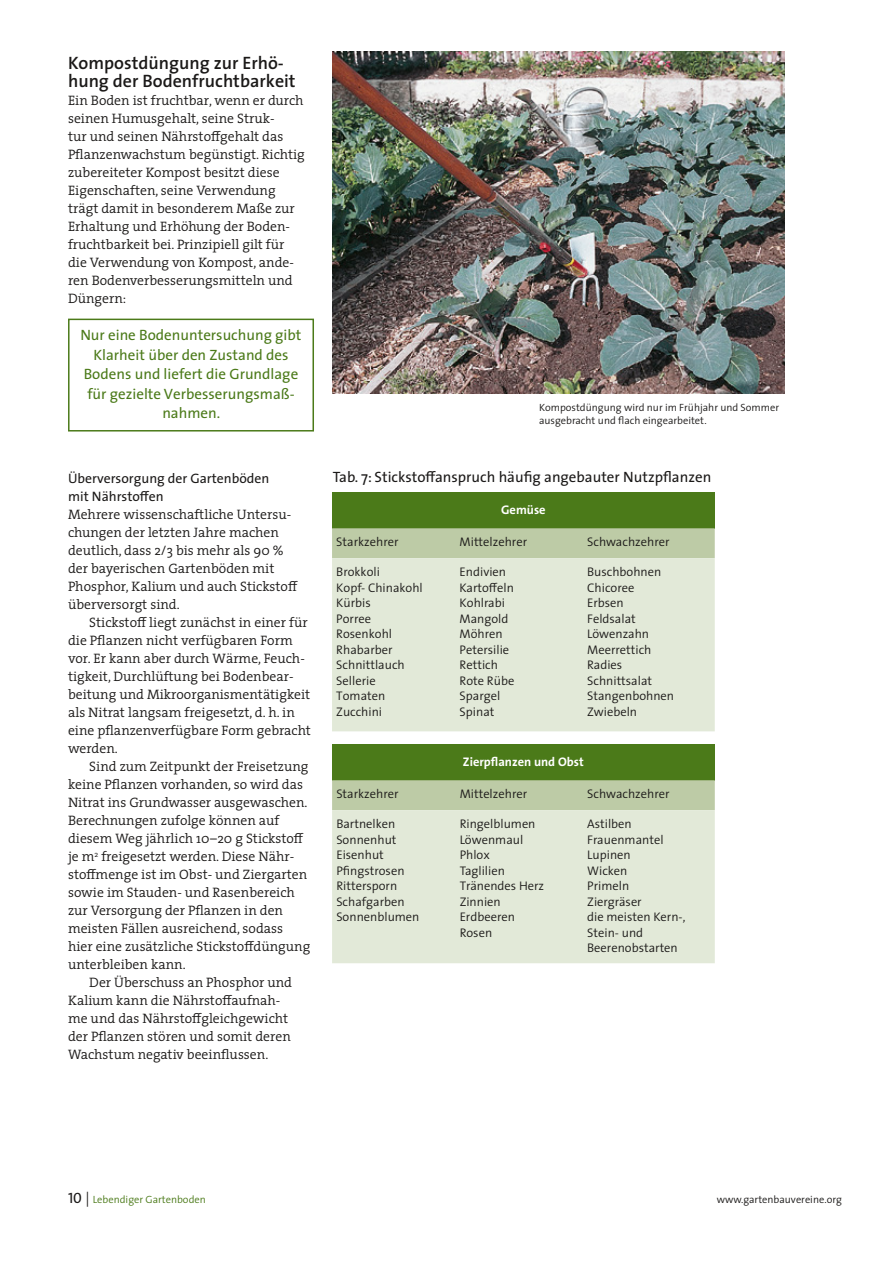
<style>
.page{position:relative;width:893px;height:1263px;background:#fff}
.page>*{position:absolute;margin:0;border:0;box-sizing:border-box;transform-origin:0 0}
.t1{font:600 18px/18px "The Sans";color:#1b1918}
.t2{font:15px/19.5px "The Sans";color:#4b7a19;text-align:center}
.t3{font:15px "The Sans";color:#1b1918}
.t4{font:300 13.65px/18px "The Serif";color:#1b1918}
.t5{font:13.65px/18px "The Sans";color:#1b1918}
.t6{font:300 12.6px/15.6px "The Sans";color:#1b1918}
.t7{font:700 12.6px "The Sans";color:#fff}
.t8{font:300 10.5px/12.8px "The Sans";color:#1b1918}
.t9{font:300 10.5px "The Sans";color:#4b7a19}
.s1{font-family:"The Sans Regular Caps";font-weight:400;font-size:15px;color:#1b1918}
.s2{font-size:15px;color:#1b1918}
</style>
<div class="page">
<img style="left:332px;top:52px;width:453px;height:341px">
<div style="left:68px;top:319px;width:246px;height:112px;border:2px solid #4b7a19"></div>
<div style="left:332px;top:492px;width:383px;height:36px;background:#4b7a19"></div>
<div style="left:332px;top:528px;width:383px;height:30px;background:#bdcba6"></div>
<div style="left:332px;top:558px;width:383px;height:173px;background:#e2e9d8"></div>
<div style="left:332px;top:744px;width:383px;height:36px;background:#4b7a19"></div>
<div style="left:332px;top:780px;width:383px;height:30px;background:#bdcba6"></div>
<div style="left:332px;top:810px;width:383px;height:153px;background:#e2e9d8"></div>
<h1 class="t1" style="left:68px;top:53px;width:229px">Kompostdüngung zur Erhö&shy;hung der Bodenfruchtbarkeit</h1>
<p class="t4" style="left:68px;top:91px;width:238px">Ein Boden ist fruchtbar, wenn er durch seinen Humusgehalt, seine Struk-<br>tur und seinen Nährstoffgehalt das Pflanzenwachstum begünstigt. Richtig zubereiteter Kompost besitzt diese Eigenschaften, seine Verwendung trägt damit in besonderem Maße zur Erhaltung und Erhöhung der Boden&shy;fruchtbarkeit bei. Prinzipiell gilt für die Verwendung von Kompost, ande&shy;ren Bodenverbesserungsmitteln und Düngern:</p>
<p class="t2" style="left:80px;top:325px;width:223px">Nur eine Bodenuntersuchung gibt<br>Klarheit über den Zustand des<br>Bodens und liefert die Grundlage für gezielte Verbesserungsmaß&shy;nahmen.</p>
<p class="t5" style="left:68px;top:469px;width:203px">Überversorgung der Gartenböden mit Nährstoffen</p>
<p class="t4" style="left:68px;top:505px;width:231px">Mehrere wissenschaftliche Untersu&shy;chungen der letzten Jahre machen deutlich, dass 2/3 bis mehr als 90 % der bayerischen Gartenböden mit<br>Phosphor, Kalium und auch Stickstoff überversorgt sind.</p>
<p class="t4" style="left:68px;top:613px;width:245px;text-indent:21px">Stickstoff liegt zunächst in einer für die Pflanzen nicht verfügbaren Form vor. Er kann aber durch Wärme, Feuch&shy;tigkeit, Durchlüftung bei Bodenbear&shy;beitung und Mikroorganismentätigkeit als Nitrat langsam freigesetzt, d. h. in eine pflanzenverfügbare Form gebracht werden.</p>
<p class="t4" style="left:68px;top:757px;width:244px;text-indent:21px">Sind zum Zeitpunkt der Freisetzung keine Pflanzen vorhanden, so wird das Nitrat ins Grundwasser ausgewaschen.<br>Berechnungen zufolge können auf diesem Weg jährlich 10–20 g Stickstoff je m<sup>2</sup> freigesetzt werden. Diese Nähr&shy;stoffmenge ist im Obst- und Ziergarten sowie im Stauden- und Rasenbereich zur Versorgung der Pflanzen in den meisten Fällen ausreichend, sodass hier eine zusätzliche Stickstoffdüngung unterbleiben kann.</p>
<p class="t4" style="left:68px;top:973px;width:226px;text-indent:21px">Der Überschuss an Phosphor und Kalium kann die Nährstoffaufnah&shy;me und das Nährstoffgleichgewicht der Pflanzen stören und somit deren Wachstum negativ beeinflussen.</p>
<p class="t8" style="left:539px;top:401px;width:242px">Kompostdüngung wird nur im Frühjahr und Sommer ausgebracht und flach eingearbeitet.</p>
<p class="t3" style="left:333px;top:465px;width:380px">Tab. 7: Stickstoffanspruch häufig angebauter Nutzpflanzen</p>
<p class="t7" style="left:501px;top:499px;width:46px">Gemüse</p>
<p class="t6" style="left:336px;top:534px;width:64px">Starkzehrer</p>
<p class="t6" style="left:460px;top:534px;width:69px">Mittelzehrer</p>
<p class="t6" style="left:587px;top:534px;width:84px">Schwachzehrer</p>
<p class="t6" style="left:336px;top:564px;width:88px">Brokkoli<br>Kopf- Chinakohl<br>Kürbis<br>Porree<br>Rosenkohl<br>Rhabarber<br>Schnittlauch<br>Sellerie<br>Tomaten<br>Zucchini</p>
<p class="t6" style="left:460px;top:564px;width:56px">Endivien<br>Kartoffeln<br>Kohlrabi<br>Mangold<br>Möhren<br>Petersilie<br>Rettich<br>Rote Rübe<br>Spargel<br>Spinat</p>
<p class="t6" style="left:587px;top:564px;width:88px">Buschbohnen<br>Chicoree<br>Erbsen<br>Feldsalat<br>Löwenzahn<br>Meerrettich<br>Radies<br>Schnittsalat<br>Stangenbohnen<br>Zwiebeln</p>
<p class="t7" style="left:463px;top:751px;width:122px">Zierpflanzen und Obst</p>
<p class="t6" style="left:336px;top:786px;width:64px">Starkzehrer</p>
<p class="t6" style="left:460px;top:786px;width:69px">Mittelzehrer</p>
<p class="t6" style="left:587px;top:786px;width:84px">Schwachzehrer</p>
<p class="t6" style="left:336px;top:816px;width:85px">Bartnelken<br>Sonnenhut<br>Eisenhut<br>Pfingstrosen<br>Rittersporn<br>Schafgarben<br>Sonnenblumen</p>
<p class="t6" style="left:460px;top:816px;width:86px">Ringelblumen<br>Löwenmaul<br>Phlox<br>Taglilien<br>Tränendes Herz<br>Zinnien<br>Erdbeeren<br>Rosen</p>
<p class="t6" style="left:587px;top:816px;width:100px">Astilben<br>Frauenmantel<br>Lupinen<br>Wicken<br>Primeln<br>Ziergräser<br>die meisten Kern-,<br>Stein- und<br>Beerenobstarten</p>
<p class="t9" style="left:68px;top:1191px;width:139px"><span class="s1">10</span> <span class="s2">|</span> Lebendiger Gartenboden</p>
<p class="t8" style="left:717px;top:1193px;width:127px">www.gartenbauvereine.org</p>
</div>
